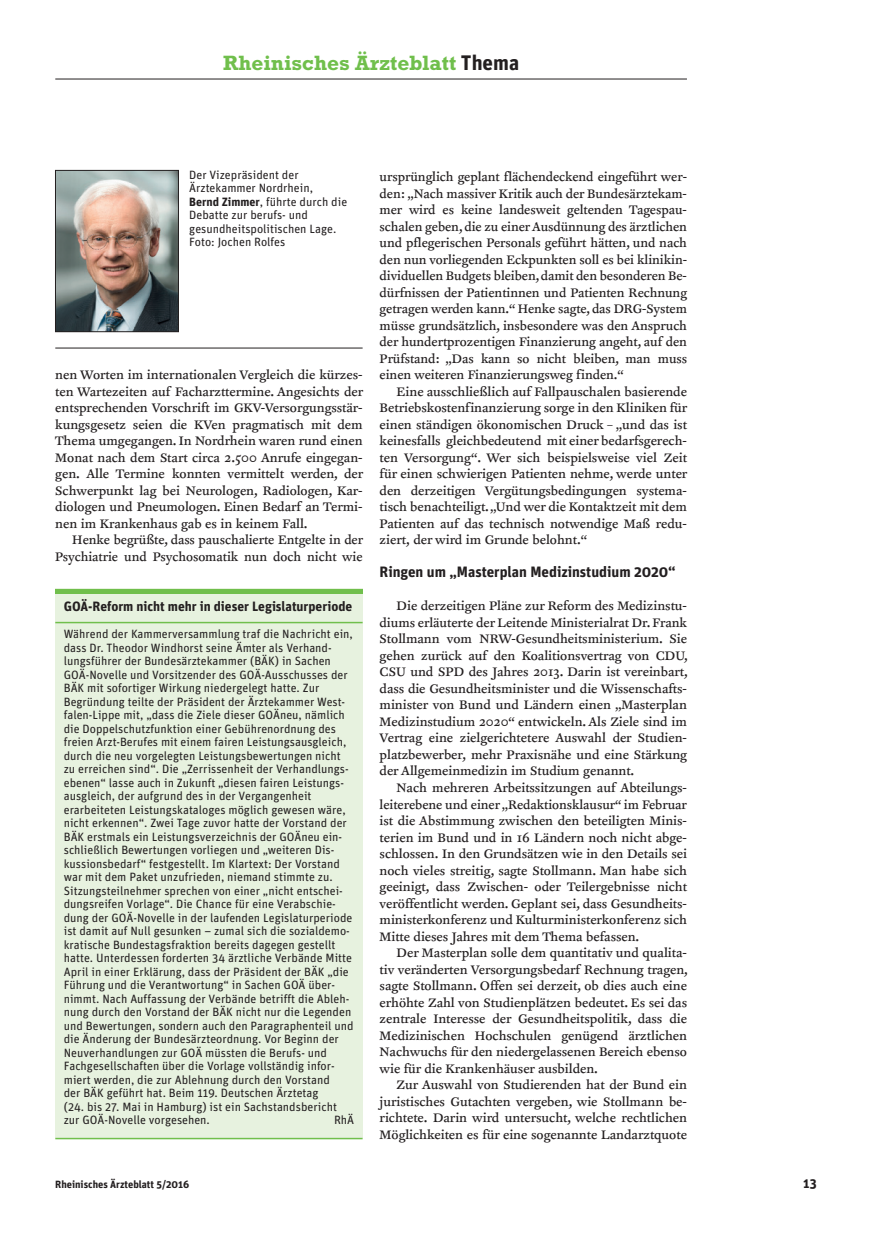
<style>
.page{position:relative;width:872px;height:1234px;background:#fff}
.page>*{position:absolute;margin:0;border:0;box-sizing:border-box;transform-origin:0 0}
.t1{font:700 21px "Rockwell";color:#70bf4c}
.t2{font:700 15px "Unit";color:#231f20}
.t3{font:14.25px/16.5px "Clifford Nine Roman";color:#231f20;text-align:justify}
.t4{font:700 13.5px "Unit";color:#231f20}
.t5{font:12px/13.5px "Unit";color:#231f20}
.t6{font:700 10.5px "Unit";color:#231f20}
.s1{font-family:"Unit";color:#231f20}
.s2{font-weight:700}
</style>
<div class="page">
<hr style="left:55px;top:79px;width:632px;height:1px;background:#231f20">
<hr style="left:55px;top:348px;width:307px;height:1px;background:#231f20">
<img style="left:57px;top:172px;width:120px;height:158px">
<div style="left:55px;top:170px;width:124px;height:162px;border:1px solid #231f20"></div>
<div style="left:55px;top:588px;width:307px;height:549px;background:#e7f2df"></div>
<div style="left:55px;top:588px;width:307px;height:5px;background:#70bf4c"></div>
<hr style="left:55px;top:621px;width:307px;height:2px;background:#70bf4c">
<hr style="left:55px;top:1137px;width:307px;height:1px;background:#70bf4c">
<h1 class="t1" style="left:223px;top:56px;width:297px">Rheinisches Ärzteblatt <span class="s1">Thema</span></h1>
<p class="t5" style="left:189px;top:169px;width:159px">Der Vizepräsident der<br>Ärztekammer Nordrhein,<br><span class="s2">Bernd Zimmer</span>, führte durch die<br>Debatte zur berufs- und gesundheitspolitischen Lage.<br>Foto: Jochen Rolfes</p>
<p class="t3" style="left:55px;top:367px;width:309px">nen Worten im internationalen Vergleich die kürzes - ten Wartezeiten auf Facharzttermine. Angesichts der entsprechenden Vorschrift im GKV-Versorgungsstär&shy;kungsgesetz seien die KVen pragmatisch mit dem Thema umgegangen. In Nordrhein waren rund einen Monat nach dem Start circa 2.500 Anrufe eingegan&shy;gen. Alle Termine konnten vermittelt werden, der Schwerpunkt lag bei Neurologen, Radiologen, Kar&shy;diologen und Pneumologen. Einen Bedarf an Termi&shy;nen im Krankenhaus gab es in keinem Fall.</p>
<p class="t3" style="left:55px;top:532px;width:309px;text-align:right">Henke begrüßte, dass pauschalierte Entgelte in der<br>Psychiatrie und Psychosomatik nun doch nicht wie</p>
<p class="t4" style="left:64px;top:600px;width:290px">GOÄ-Reform nicht mehr in dieser Legislaturperiode</p>
<p class="t5" style="left:64px;top:628px;width:291px">Während der Kammerversammlung traf die Nachricht ein, dass Dr. Theodor Windhorst seine Ämter als Verhand&shy;lungsführer der Bundesärztekammer (BÄK) in Sachen GOÄ-Novelle und Vorsitzender des GOÄ-Ausschusses der BÄK mit sofortiger Wirkung niedergelegt hatte. Zur Begründung teilte der Präsident der Ärztekammer West&shy;falen-Lippe mit, „dass die Ziele dieser GOÄneu, nämlich die Doppelschutzfunktion einer Gebührenordnung des freien Arzt-Berufes mit einem fairen Leistungsausgleich, durch die neu vorgelegten Leistungsbewertungen nicht zu erreichen sind“. Die „Zerrissenheit der Verhandlungs&shy;ebenen“ lasse auch in Zukunft „diesen fairen Leistungs&shy;ausgleich, der aufgrund des in der Vergangenheit erarbeiteten Leistungskataloges möglich gewesen wäre, nicht erkennen“. Zwei Tage zuvor hatte der Vorstand der BÄK erstmals ein Leistungsverzeichnis der GOÄneu ein&shy;schließlich Bewertungen vorliegen und „weiteren Dis&shy;kussionsbedarf“ festgestellt. Im Klartext: Der Vorstand war mit dem Paket unzufrieden, niemand stimmte zu.<br>Sitzungsteilnehmer sprechen von einer „nicht entschei&shy;dungsreifen Vorlage“. Die Chance für eine Verabschie&shy;dung der GOÄ-Novelle in der laufenden Legislaturperiode ist damit auf Null gesunken – zumal sich die sozialdemo&shy;kratische Bundestagsfraktion bereits dagegen gestellt hatte. Unterdessen forderten 34 ärztliche Verbände Mitte April in einer Erklärung, dass der Präsident der BÄK „die Führung und die Verantwortung“ in Sachen GOÄ über&shy;nimmt. Nach Auffassung der Verbände betrifft die Ableh&shy;nung durch den Vorstand der BÄK nicht nur die Legenden und Bewertungen, sondern auch den Paragraphenteil und die Änderung der Bundesärzteordnung. Vor Beginn der Neuverhandlungen zur GOÄ müssten die Berufs- und Fachgesellschaften über die Vorlage vollständig infor&shy;miert werden, die zur Ablehnung durch den Vorstand<br>der BÄK geführt hat. Beim 119. Deutschen Ärztetag<br>(24. bis 27. Mai in Hamburg) ist ein Sachstandsbericht zur GOÄ-Novelle vorgesehen.</p>
<p class="t5" style="left:334px;top:1114px;width:22px">RhÄ</p>
<p class="t3" style="left:379px;top:169px;width:309px">ursprünglich geplant flächendeckend eingeführt wer&shy;den: „Nach massiver Kritik auch der Bundesärztekam&shy;mer wird es keine landesweit geltenden Tagespau&shy;schalen geben, die zu einer Ausdünnung des ärztlichen und pflegerischen Personals geführt hätten, und nach den nun vorliegenden Eckpunkten soll es bei klinikin&shy;dividuellen Budgets bleiben, damit den besonderen Be&shy;dürfnissen der Patientinnen und Patienten Rechnung getragen werden kann.“ Henke sagte, das DRG-System müsse grundsätzlich, insbesondere was den Anspruch der hundertprozentigen Finanzierung angeht, auf den Prüfstand: „Das kann so nicht bleiben, man muss einen weiteren Finanzierungsweg finden.“</p>
<p class="t3" style="left:379px;top:384px;width:309px;text-indent:17px">Eine ausschließlich auf Fallpauschalen basierende Betriebskostenfinanzierung sorge in den Kliniken für einen ständigen ökonomischen Druck – „und das ist keinesfalls gleichbedeutend mit einer bedarfs gerech&shy;ten Versorgung“. Wer sich beispielsweise viel Zeit für einen schwierigen Patienten nehme, werde unter den derzeitigen Vergütungsbedingungen systema&shy;tisch benachteiligt. „Und wer die Kontaktzeit mit dem Patienten auf das technisch notwendige Maß redu&shy;ziert, der wird im Grunde belohnt.“</p>
<p class="t2" style="left:379px;top:566px;width:297px">Ringen um „Masterplan Medizinstudium 2020“</p>
<p class="t3" style="left:379px;top:598px;width:310px;text-indent:17px">Die derzeitigen Pläne zur Reform des Medizinstu&shy;diums erläuterte der Leitende Ministerialrat Dr. Frank Stollmann vom NRW-Gesundheitsministerium. Sie gehen zurück auf den Koalitionsvertrag von CDU, CSU und SPD des Jahres 2013. Darin ist vereinbart, dass die Gesundheitsminister und die Wissenschafts&shy;minister von Bund und Ländern einen „Masterplan Medizinstudium 2020“ entwickeln. Als Ziele sind im Vertrag eine zielgerichtetere Auswahl der Studien&shy;platzbewerber, mehr Praxisnähe und eine Stärkung der Allgemeinmedizin im Studium genannt.</p>
<p class="t3" style="left:379px;top:780px;width:309px;text-indent:17px">Nach mehreren Arbeitssitzungen auf Abteilungs&shy;leiterebene und einer „Redaktionsklausur“ im Februar ist die Abstimmung zwischen den beteiligten Minis - terien im Bund und in 16 Ländern noch nicht abge&shy;schlossen. In den Grundsätzen wie in den Details sei noch vieles streitig, sagte Stollmann. Man habe sich geeinigt, dass Zwischen- oder Teilergebnisse nicht veröffentlicht werden. Geplant sei, dass Gesundheits&shy;ministerkonferenz und Kulturministerkonferenz sich Mitte dieses Jahres mit dem Thema befassen.</p>
<p class="t3" style="left:379px;top:945px;width:310px;text-indent:17px">Der Masterplan solle dem quantitativ und qualita&shy;tiv veränderten Versorgungsbedarf Rechnung tragen, sagte Stollmann. Offen sei derzeit, ob dies auch eine erhöhte Zahl von Studienplätzen bedeutet. Es sei das zentrale Interesse der Gesundheitspolitik, dass die Medizinischen Hochschulen genügend ärztlichen Nachwuchs für den niedergelassenen Bereich ebenso wie für die Krankenhäuser ausbilden.</p>
<p class="t3" style="left:379px;top:1077px;width:309px;text-indent:17px">Zur Auswahl von Studierenden hat der Bund ein juristisches Gutachten vergeben, wie Stollmann be&shy;richtete. Darin wird untersucht, welche rechtlichen Möglichkeiten es für eine sogenannte Landarztquote</p>
<p class="t6" style="left:55px;top:1180px;width:135px">Rheinisches Ärzteblatt 5/2016</p>
<p class="t4" style="left:803px;top:1177px;width:15px">13</p>
</div>
